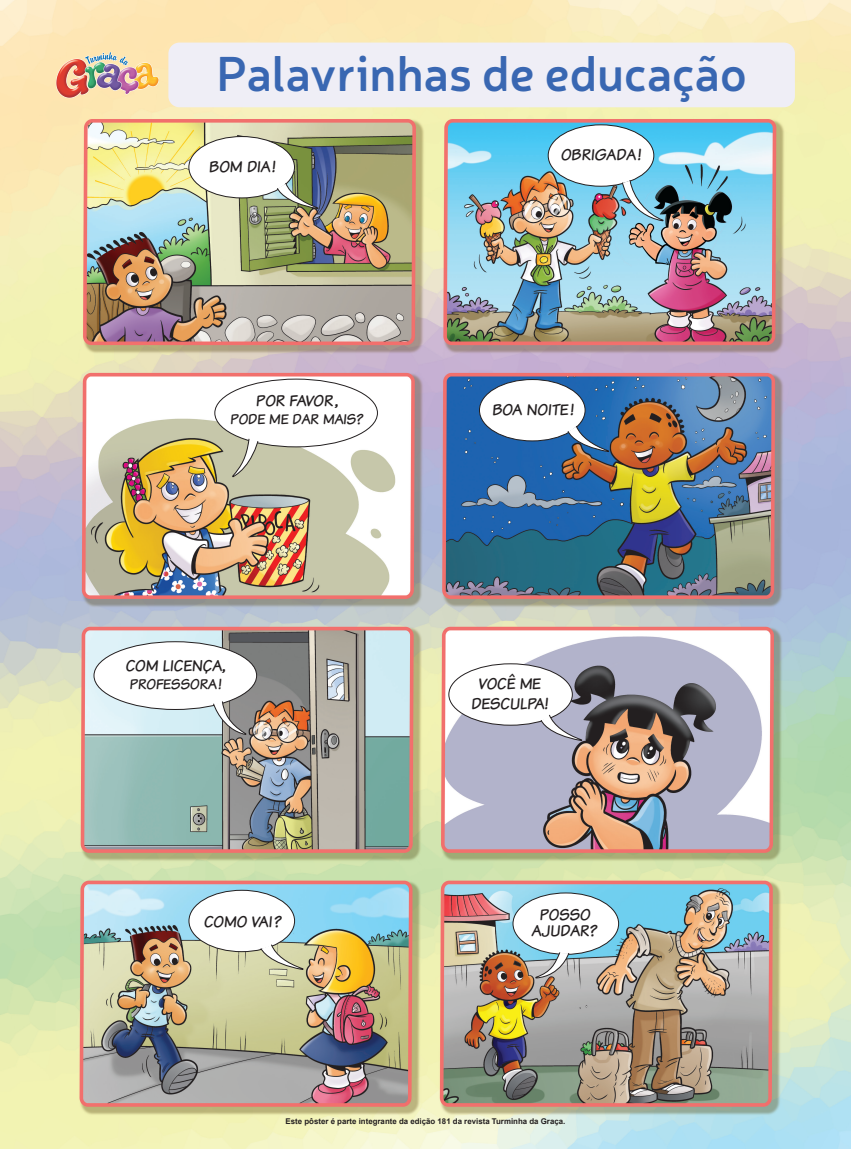
<style>
.page{position:relative;width:851px;height:1149px;background:#fff}
.page>*{position:absolute;margin:0;border:0;box-sizing:border-box;transform-origin:0 0}
.t1{font:600 48.75px "Neris";color:#3967b2}
.t2{font:16.5px/19.8px "Komika Text";color:#231f20;text-align:center}
.t3{font:16.5px "Komika Text";letter-spacing:-.02em;color:#231f20}
.t4{font:15px "Komika Text";color:#231f20}
.t5{font:700 7.88px "Arial";color:#231f20}
</style>
<div class="page">
<img style="left:0;top:0;width:850px;height:1148px">
<div style="left:168px;top:43px;width:626px;height:64px;background:#efeef6;border-radius:11px"></div>
<img style="left:56px;top:47px;width:106px;height:55px">
<div style="left:189px;top:136px;width:105px;height:62px;background:#fff;border-radius:50%"></div>
<div style="left:188px;top:136px;width:107px;height:62px;border:1px solid #231f20;border-radius:50%"></div>
<div style="left:449px;top:663px;width:123px;height:62px;background:#fff;border-radius:50%"></div>
<div style="left:448px;top:663px;width:124px;height:62px;border:1px solid #231f20;border-radius:50%"></div>
<div style="left:479px;top:379px;width:106px;height:62px;background:#fff;border-radius:50%"></div>
<div style="left:479px;top:379px;width:106px;height:62px;border:1px solid #231f20;border-radius:50%"></div>
<div style="left:189px;top:890px;width:105px;height:61px;background:#fff;border-radius:50%"></div>
<div style="left:188px;top:889px;width:107px;height:62px;border:1px solid #231f20;border-radius:50%"></div>
<div style="left:513px;top:892px;width:105px;height:62px;background:#fff;border-radius:50%"></div>
<svg style="left:276px;top:182px;width:43px;height:27px"></svg>
<svg style="left:540px;top:714px;width:42px;height:27px"></svg>
<svg style="left:567px;top:425px;width:42px;height:27px"></svg>
<svg style="left:260px;top:943px;width:44px;height:26px"></svg>
<svg style="left:535px;top:951px;width:34px;height:27px"></svg>
<div style="left:215px;top:379px;width:162px;height:68px;background:#fff;border-radius:50%"></div>
<div style="left:94px;top:641px;width:162px;height:68px;background:#fff;border-radius:50%"></div>
<div style="left:548px;top:125px;width:105px;height:61px;background:#fff;border-radius:50%"></div>
<div style="left:547px;top:124px;width:107px;height:62px;border:1px solid #231f20;border-radius:50%"></div>
<svg style="left:231px;top:438px;width:28px;height:39px"></svg>
<svg style="left:213px;top:701px;width:34px;height:34px"></svg>
<svg style="left:621px;top:180px;width:43px;height:41px;background:#81b7cb"></svg>
<p class="t1" style="left:216px;top:40px;width:531px">Palavrinhas de educação</p>
<p class="t2" style="left:209px;top:157px;width:68px">BOM DIA!</p>
<p class="t3" style="left:256px;top:390px;width:84px">POR FAVOR,</p>
<p class="t4" style="left:230px;top:409px;width:135px">PODE ME DAR MAIS?</p>
<p class="t2" style="left:125px;top:655px;width:101px">COM LICENÇA,</p>
<p class="t4" style="left:129px;top:674px;width:94px">PROFESSORA!</p>
<p class="t2" style="left:204px;top:910px;width:80px">COMO VAI?</p>
<p class="t2" style="left:560px;top:145px;width:82px">OBRIGADA!</p>
<p class="t2" style="left:492px;top:399px;width:83px">BOA NOITE!</p>
<p class="t2" style="left:471px;top:673px;width:79px">VOCÊ ME<br>DESCULPA!</p>
<p class="t2" style="left:539px;top:904px;width:52px">POSSO</p>
<p class="t2" style="left:531px;top:919px;width:68px">AJUDAR?</p>
<p class="t5" style="left:285px;top:1115px;width:281px">Este pôster é parte integrante da edição 181 da revista Turminha da Graça.</p>
</div>
